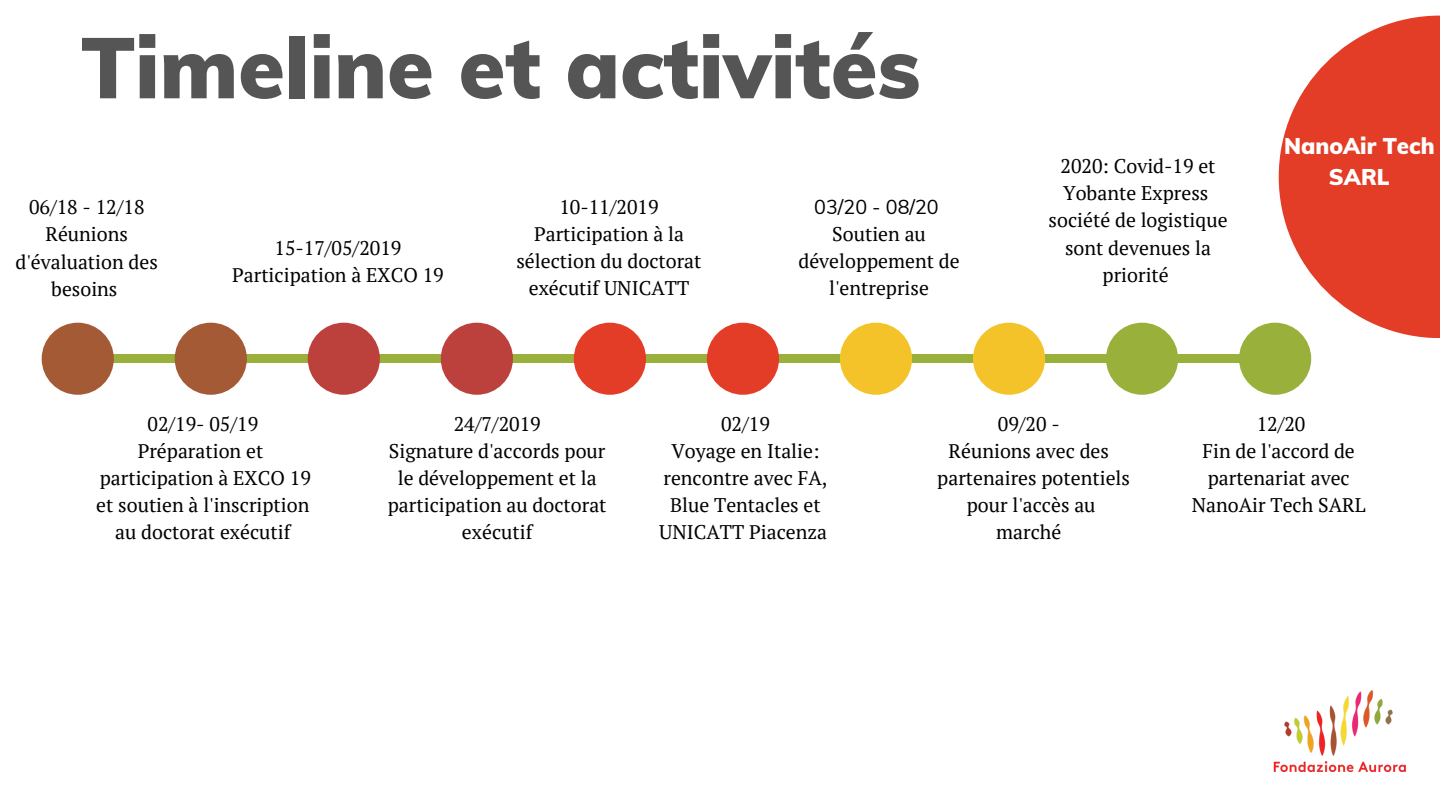
<style>
.page{position:relative;width:1440px;height:810px;background:#fff}
.page>*{position:absolute;margin:0;border:0;box-sizing:border-box;transform-origin:0 0}
.t1{font:900 84.9px "Muli";color:#565555}
.t2{font:900 22.3px/31.1px "Muli";color:#fff;text-align:center}
.t3{font:19.7px/27.1px "PT Serif";color:#000;text-align:center}
.t4{font:19.7px "Muli";color:#000}
</style>
<div class="page">
<svg style="left:1279px;top:16px;width:161px;height:322px;fill:#e43d27"></svg>
<img style="left:1273px;top:690px;width:133px;height:83px">
<div style="left:78px;top:355px;width:1197px;height:8px;background:#99b03b"></div>
<div style="left:42px;top:323px;width:72px;height:72px;background:#a55a36;border-radius:50%"></div>
<div style="left:175px;top:323px;width:72px;height:72px;background:#a55a36;border-radius:50%"></div>
<div style="left:308px;top:323px;width:72px;height:72px;background:#bc403c;border-radius:50%"></div>
<div style="left:441px;top:323px;width:72px;height:72px;background:#bc403c;border-radius:50%"></div>
<div style="left:574px;top:323px;width:72px;height:72px;background:#e43d27;border-radius:50%"></div>
<div style="left:707px;top:323px;width:72px;height:72px;background:#e43d27;border-radius:50%"></div>
<div style="left:840px;top:323px;width:72px;height:72px;background:#f4c329;border-radius:50%"></div>
<div style="left:973px;top:323px;width:72px;height:72px;background:#f4c329;border-radius:50%"></div>
<div style="left:1106px;top:323px;width:72px;height:72px;background:#99b03b;border-radius:50%"></div>
<div style="left:1239px;top:323px;width:72px;height:72px;background:#99b03b;border-radius:50%"></div>
<p class="t1" style="left:81px;top:13px;width:841px">Timeline et activités</p>
<p class="t3" style="left:29px;top:193px;width:117px">06/18 - 12/18</p>
<p class="t3" style="left:16px;top:220px;width:144px;line-height:27.5px">Réunions d'évaluation des besoins</p>
<p class="t3" style="left:275px;top:234px;width:128px">15-17/05/2019</p>
<p class="t3" style="left:232px;top:261px;width:213px">Participation à EXCO 19</p>
<p class="t3" style="left:559px;top:193px;width:101px">10-11/2019</p>
<p class="t3" style="left:516px;top:220px;width:187px">Participation à la sélection du doctorat exécutif UNICATT</p>
<p class="t4" style="left:814px;top:194px;width:126px">03/20 - 08/20</p>
<p class="t3" style="left:798px;top:220px;width:163px">Soutien au développement de l'entreprise</p>
<p class="t3" style="left:1061px;top:152px;width:157px;text-align:left">2020: Covid-19 et<br>Yobante Express</p>
<p class="t3" style="left:1049px;top:206px;width:180px">société de logistique sont devenues la priorité</p>
<p class="t2" style="left:1284px;top:130px;width:152px">NanoAir Tech<br>SARL</p>
<p class="t3" style="left:148px;top:410px;width:112px">02/19- 05/19</p>
<p class="t3" style="left:96px;top:437px;width:216px">Préparation et participation à EXCO 19 et soutien à l'inscription au doctorat exécutif</p>
<p class="t3" style="left:454px;top:410px;width:89px">24/7/2019</p>
<p class="t3" style="left:388px;top:437px;width:220px">Signature d'accords pour le développement et la participation au doctorat exécutif</p>
<p class="t3" style="left:721px;top:410px;width:50px">02/19</p>
<p class="t3" style="left:659px;top:437px;width:170px">Voyage en Italie: rencontre avec FA,<br>Blue Tentacles et<br>UNICATT Piacenza</p>
<p class="t3" style="left:998px;top:410px;width:63px">09/20 -</p>
<p class="t3" style="left:937px;top:437px;width:194px">Réunions avec des partenaires potentiels pour l'accès au marché</p>
<p class="t3" style="left:1257px;top:410px;width:50px">12/20</p>
<p class="t3" style="left:1192px;top:437px;width:175px">Fin de l'accord de partenariat avec<br>NanoAir Tech SARL</p>
</div>
